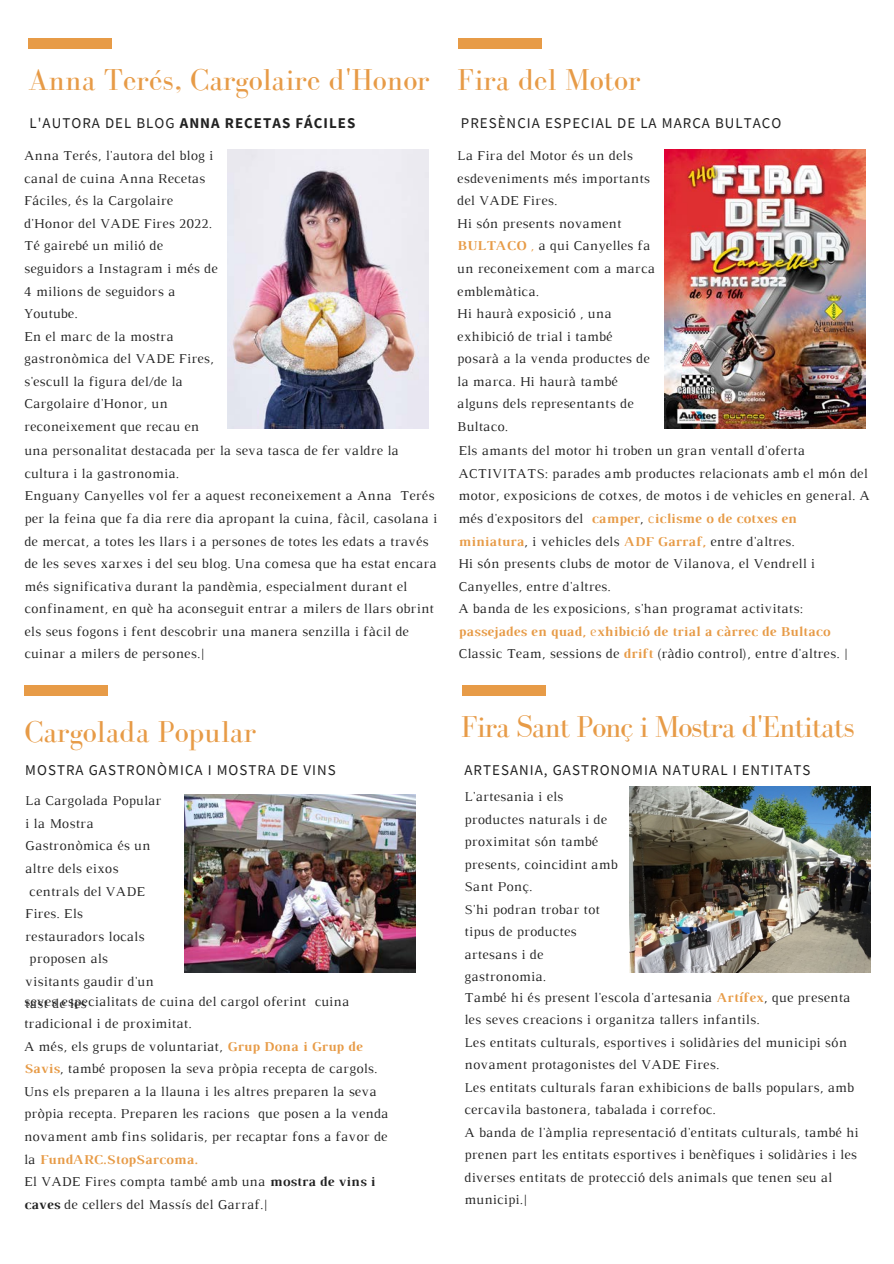
<style>
.page{position:relative;width:894px;height:1264px;background:#fff}
.page>*{position:absolute;margin:0;border:0;box-sizing:border-box;transform-origin:0 0}
.t1{font:31.05px "Bodoni FLF";color:#e79b47}
.t2{font:31.05px "Bodoni FLF";letter-spacing:-.035em;color:#e79b47}
.t3{font:14.85px "Source Sans Pro";letter-spacing:.07em;color:#222}
.t4{font:700 14.85px "Source Sans Pro";letter-spacing:.07em;color:#222}
.t5{font:13.8px/22.5px "Luthier";letter-spacing:.02em;color:#222}
.s1{font-weight:400}
.s2{font-weight:700;color:#e79b47}
.s3{color:#e79b47}
.s4{font-weight:700}
</style>
<div class="page">
<div style="left:28px;top:38px;width:83px;height:10px;background:#e79b47"></div>
<div style="left:458px;top:38px;width:83px;height:10px;background:#e79b47"></div>
<img style="left:664px;top:149px;width:201px;height:279px">
<img style="left:227px;top:149px;width:201px;height:279px">
<div style="left:24px;top:685px;width:84px;height:10px;background:#e79b47"></div>
<img style="left:184px;top:794px;width:231px;height:178px">
<div style="left:462px;top:685px;width:83px;height:10px;background:#e79b47"></div>
<img style="left:629px;top:786px;width:241px;height:186px">
<p class="t1" style="left:28px;top:63px;width:403px">Anna Terés, Cargolaire d'Honor</p>
<p class="t1" style="left:457px;top:63px;width:185px">Fira del Motor</p>
<p class="t4" style="left:30px;top:113px;width:327px"><span class="s1">L'AUTORA DEL BLOG</span> ANNA RECETAS FÁCILES</p>
<p class="t3" style="left:460px;top:113px;width:322px">PRESÈNCIA ESPECIAL DE LA MARCA BULTACO</p>
<p class="t5" style="left:24px;top:146px;width:195px">Anna Terés, l'autora del blog i canal de cuina Anna Recetas<br>Fáciles, és la Cargolaire d'Honor del VADE Fires 2022.<br>Té gairebé un milió de seguidors a Instagram i més de<br>4 milions de seguidors a<br>Youtube.</p>
<p class="t5" style="left:24px;top:326px;width:191px">En el marc de la mostra gastronòmica del VADE Fires, s'escull la figura del/de la<br>Cargolaire d'Honor, un reconeixement que recau en</p>
<p class="t5" style="left:24px;top:440px;width:376px">una personalitat destacada per la seva tasca de fer valdre la cultura i la gastronomia.</p>
<p class="t5" style="left:24px;top:485px;width:414px">Enguany Canyelles vol fer a aquest reconeixement a Anna Terés per la feina que fa dia rere dia apropant la cuina, fàcil, casolana i de mercat, a totes les llars i a persones de totes les edats a través de les seves xarxes i del seu blog. Una comesa que ha estat encara més significativa durant la pandèmia, especialment durant el confinament, en què ha aconseguit entrar a milers de llars obrint els seus fogons i fent descobrir una manera senzilla i fàcil de cuinar a milers de persones.|</p>
<p class="t5" style="left:457px;top:146px;width:194px">La Fira del Motor és un dels esdeveniments més importants del VADE Fires.</p>
<p class="t5" style="left:457px;top:213px;width:199px">Hi són presents novament<br><span class="s2">BULTACO</span> <span class="s3">,</span> a qui Canyelles fa un reconeixement com a marca emblemàtica.</p>
<p class="t5" style="left:457px;top:303px;width:194px">Hi haurà exposició , una exhibició de trial i també posarà a la venda productes de la marca. Hi haurà també alguns dels representants de<br>Bultaco.</p>
<p class="t5" style="left:458px;top:440px;width:413px">Els amants del motor hi troben un gran ventall d'oferta ACTIVITATS: parades amb productes relacionats amb el món del motor, exposicions de cotxes, de motos i de vehicles en general. A més d'expositors del <span class="s2">camper</span>, <span class="s3">c</span><span class="s2">iclisme o de cotxes en<br>miniatura</span>, i vehicles dels <span class="s2">ADF Garraf,</span> entre d'altres.</p>
<p class="t5" style="left:458px;top:553px;width:358px">Hi són presents clubs de motor de Vilanova, el Vendrell i<br>Canyelles, entre d'altres.</p>
<p class="t5" style="left:458px;top:598px;width:391px">A banda de les exposicions, s'han programat activitats: <span class="s2">passejades en quad,</span> <span class="s3">e</span><span class="s2">xhibició de trial a càrrec de Bultaco<br></span>Classic Team, sessions de <span class="s2">drift</span> (ràdio control), entre d'altres. |</p>
<p class="t1" style="left:24px;top:715px;width:233px">Cargolada Popular</p>
<p class="t3" style="left:25px;top:760px;width:312px">MOSTRA GASTRONÒMICA I MOSTRA DE VINS</p>
<p class="t5" style="left:25px;top:790px;width:138px">La Cargolada Popular i la Mostra<br>Gastronòmica és un altre dels eixos centrals del VADE<br>Fires. Els restauradors locals proposen als<br>visitants gaudir d'un tast de les</p>
<p class="t5" style="left:24px;top:991px;width:326px">seves especialitats de cuina del cargol oferint cuina tradicional i de proximitat.</p>
<p class="t5" style="left:24px;top:1036px;width:365px">A més, els grups de voluntariat, <span class="s2">Grup Dona i Grup de Savis</span>, també proposen la seva pròpia recepta de cargols.<br>Uns els preparen a la llauna i les altres preparen la seva pròpia recepta. Preparen les racions que posen a la venda novament amb fins solidaris, per recaptar fons a favor de la <span class="s2">FundARC.StopSarcoma.</span></p>
<p class="t5" style="left:24px;top:1171px;width:352px">El VADE Fires compta també amb una <span class="s4">mostra de vins i caves</span> de cellers del Massís del Garraf.|</p>
<p class="t2" style="left:460px;top:710px;width:395px">Fira Sant Ponç i Mostra d'Entitats</p>
<p class="t3" style="left:464px;top:760px;width:347px">ARTESANIA, GASTRONOMIA NATURAL I ENTITATS</p>
<p class="t5" style="left:464px;top:786px;width:154px">L'artesania i els productes naturals i de proximitat són també presents, coincidint amb<br>Sant Ponç.</p>
<p class="t5" style="left:464px;top:899px;width:137px">S'hi podran trobar tot tipus de productes artesans i de gastronomia.</p>
<p class="t5" style="left:464px;top:986px;width:387px">També hi és present l'escola d'artesania <span class="s2">Artífex</span>, que presenta les seves creacions i organitza tallers infantils.</p>
<p class="t5" style="left:464px;top:1031px;width:384px">Les entitats culturals, esportives i solidàries del municipi són novament protagonistes del VADE Fires.</p>
<p class="t5" style="left:464px;top:1076px;width:391px">Les entitats culturals faran exhibicions de balls populars, amb cercavila bastonera, tabalada i correfoc.</p>
<p class="t5" style="left:464px;top:1121px;width:395px">A banda de l'àmplia representació d'entitats culturals, també hi prenen part les entitats esportives i benèfiques i solidàries i les diverses entitats de protecció dels animals que tenen seu al municipi.|</p>
</div>
